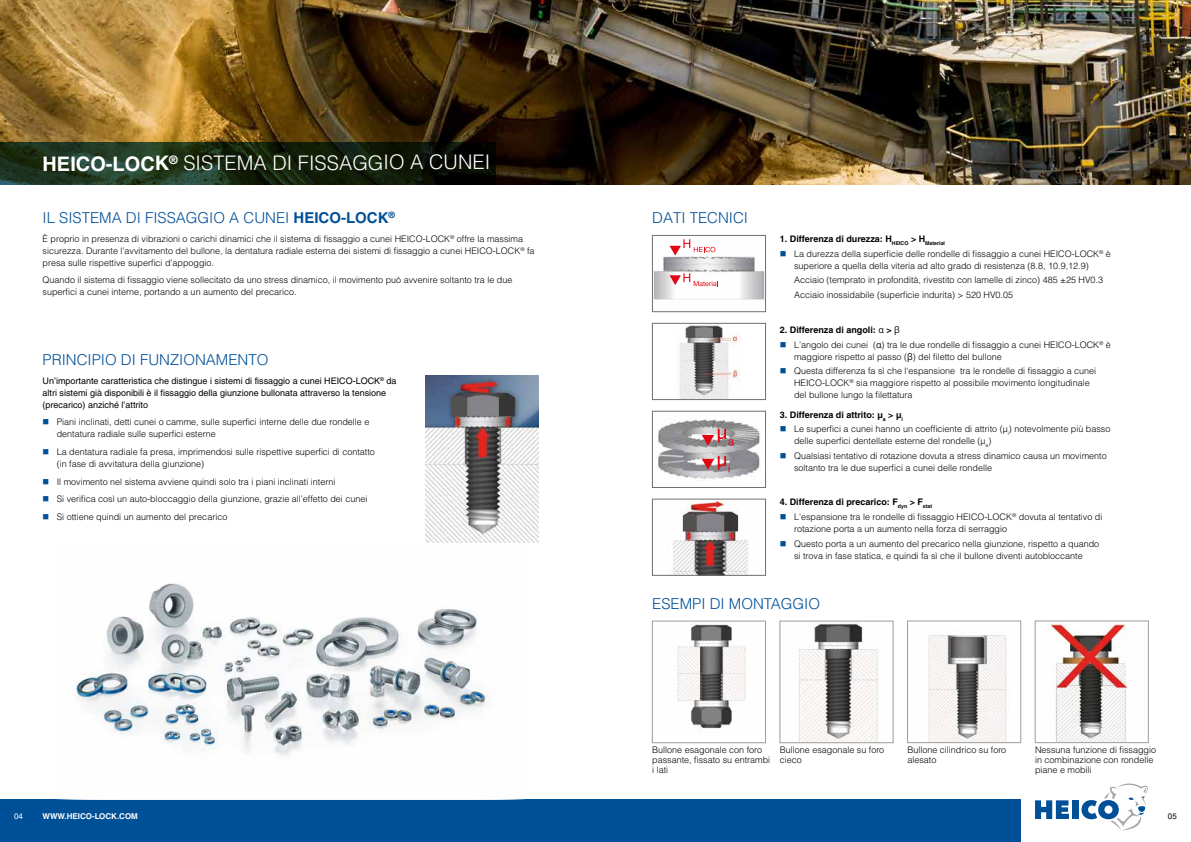
<style>
.page{position:relative;width:1191px;height:842px;background:#fff}
.page>*{position:absolute;margin:0;border:0;box-sizing:border-box;transform-origin:0 0}
.t1{font:300 20px "Helvetica LT Std";letter-spacing:-.005em;color:#fff}
.t2{font:300 15px "Helvetica LT Std";color:#005098}
.t3{font:300 9px/12px "Helvetica LT Std";color:#000}
.t4{font:9px/12px "Helvetica LT Std";color:#000}
.t5{font:700 9px "Helvetica LT Std";color:#000}
.t6{font:700 8px "Helvetica LT Std";color:#fff}
.t7{font:8px "Helvetica LT Std";color:#fff}
.t8{font:8px "Helvetica LT Std";color:#000}
.s1{font-weight:700}
.s2{color:#005098}
.s3{font-family:"Open Sans";font-weight:400}
</style>
<div class="page">
<img style="left:0;top:0;width:1191px;height:184px">
<div style="left:1072px;top:800px;width:6px;height:19px;background:#005098"></div>
<svg style="left:1035px;top:800px;width:34px;height:19px"></svg>
<svg style="left:1081px;top:783px;width:67px;height:48px"></svg>
<div style="left:595px;top:799px;width:425px;height:43px;background:#005098"></div>
<div style="left:0;top:799px;width:595px;height:43px;background:#005098"></div>
<svg style="left:0;top:142px;width:496px;height:42px;background:#172714"></svg>
<img style="left:928px;top:633px;width:80px;height:108px">
<div style="left:907px;top:621px;width:113px;height:122px;border:1px solid #9d9d9c"></div>
<img style="left:799px;top:623px;width:79px;height:118px">
<div style="left:780px;top:621px;width:113px;height:122px;border:1px solid #9d9d9c"></div>
<img style="left:1046px;top:623px;width:82px;height:118px">
<div style="left:1035px;top:621px;width:113px;height:122px;border:1px solid #9d9d9c"></div>
<img style="left:677px;top:623px;width:69px;height:107px">
<div style="left:652px;top:621px;width:113px;height:122px;border:1px solid #9d9d9c"></div>
<img style="left:654px;top:248px;width:109px;height:52px">
<svg style="left:669px;top:239px;width:46px;height:17px"></svg>
<svg style="left:669px;top:273px;width:49px;height:13px"></svg>
<div style="left:652px;top:235px;width:113px;height:77px;border:1px solid #706f6f"></div>
<img style="left:679px;top:325px;width:62px;height:73px">
<div style="left:652px;top:323px;width:113px;height:77px;border:1px solid #706f6f"></div>
<img style="left:658px;top:419px;width:102px;height:60px">
<svg style="left:701px;top:429px;width:33px;height:17px"></svg>
<svg style="left:701px;top:456px;width:28px;height:16px"></svg>
<div style="left:652px;top:411px;width:113px;height:77px;border:1px solid #706f6f"></div>
<img style="left:673px;top:501px;width:77px;height:72px">
<div style="left:652px;top:499px;width:113px;height:76px;border:1px solid #706f6f"></div>
<img style="left:425px;top:375px;width:114px;height:167px">
<img style="left:68px;top:583px;width:421px;height:173px">
<h1 class="t1" style="left:43px;top:150px;width:449px"><span class="s1">HEICO-LOCK</span><sup>®</sup> SISTEMA DI FISSAGGIO A CUNEI</h1>
<h2 class="t2" style="left:43px;top:209px;width:354px">IL SISTEMA DI FISSAGGIO A CUNEI <span class="s1">HEICO-LOCK</span><sup>®</sup></h2>
<p class="t3" style="left:43px;top:232px;width:493px">È proprio in presenza di vibrazioni o carichi dinamici che il sistema di fissaggio a cunei HEICO-LOCK<sup>®</sup> offre la massima sicurezza. Durante l’avvitamento del bullone, la dentatura radiale esterna dei sistemi di fissaggio a cunei HEICO-LOCK<sup>®</sup> fa presa sulle rispettive superfici d’appoggio.</p>
<p class="t3" style="left:43px;top:274px;width:471px">Quando il sistema di fissaggio viene sollecitato da uno stress dinamico, il movimento può avvenire soltanto tra le due superfici a cunei interne, portando a un aumento del precarico.</p>
<h2 class="t2" style="left:43px;top:350px;width:227px">PRINCIPIO DI FUNZIONAMENTO</h2>
<p class="t4" style="left:43px;top:374px;width:355px">Un’importante caratteristica che distingue i sistemi di fissaggio a cunei HEICO-LOCK<sup>®</sup> da altri sistemi già disponibili è il fissaggio della giunzione bullonata attraverso la tensione (precarico) anziché l’attrito</p>
<p class="t3" style="left:57px;top:416px;width:314px;text-indent:-14px"><span class="s2">■</span> Piani inclinati, detti cunei o camme, sulle superfici interne delle due rondelle e dentatura radiale sulle superfici esterne</p>
<p class="t3" style="left:57px;top:446px;width:320px;text-indent:-14px"><span class="s2">■</span> La dentatura radiale fa presa, imprimendosi sulle rispettive superfici di contatto (in fase di avvitatura della giunzione)</p>
<p class="t3" style="left:43px;top:475px;width:294px"><span class="s2">■</span> Il movimento nel sistema avviene quindi solo tra i piani inclinati interni</p>
<p class="t3" style="left:43px;top:493px;width:326px"><span class="s2">■</span> Si verifica così un auto-bloccaggio della giunzione, grazie all’effetto dei cunei</p>
<p class="t3" style="left:43px;top:511px;width:186px"><span class="s2">■</span> Si ottiene quindi un aumento del precarico</p>
<h2 class="t2" style="left:652px;top:209px;width:97px">DATI TECNICI</h2>
<p class="t5" style="left:780px;top:233px;width:167px">1. Differenza di durezza: H<sub>HEICO</sub> &gt; H<sub>Material</sub></p>
<p class="t3" style="left:794px;top:247px;width:318px;text-indent:-14px"><span class="s2">■</span> La durezza della superficie delle rondelle di fissaggio a cunei HEICO-LOCK<sup>®</sup> è superiore a quella della viteria ad alto grado di resistenza (8.8, 10.9,12.9)</p>
<p class="t3" style="left:794px;top:273px;width:311px;line-height:14.8px">Acciaio (temprato in profondità, rivestito con lamelle di zinco) 485 ±25 HV0.3<br>Acciaio inossidabile (superficie indurita) &gt; 520 HV0.05</p>
<p class="t5" style="left:780px;top:324px;width:121px">2. Differenza di angoli: <span class="s3">α</span> &gt; <span class="s3">β</span></p>
<p class="t3" style="left:794px;top:338px;width:318px;text-indent:-14px"><span class="s2">■</span> L’angolo dei cunei (<span class="s3">α</span>) tra le due rondelle di fissaggio a cunei HEICO-LOCK<sup>®</sup> è maggiore rispetto al passo (<span class="s3">β</span>) del filetto del bullone</p>
<p class="t3" style="left:794px;top:365px;width:304px;text-indent:-14px"><span class="s2">■</span> Questa differenza fa sì che l‘espansione tra le rondelle di fissaggio a cunei<br>HEICO-LOCK<sup>®</sup> sia maggiore rispetto al possibile movimento longitudinale del bullone lungo la filettatura</p>
<p class="t5" style="left:780px;top:409px;width:125px">3. Differenza di attrito: µ<sub>a</sub> &gt; µ<sub>i</sub></p>
<p class="t3" style="left:794px;top:423px;width:318px;text-indent:-14px"><span class="s2">■</span> Le superfici a cunei hanno un coefficiente di attrito (μ<sub>i</sub>) notevolmente più basso delle superfici dentellate esterne del rondelle (μ<sub>a</sub>)</p>
<p class="t3" style="left:794px;top:450px;width:314px;text-indent:-14px"><span class="s2">■</span> Qualsiasi tentativo di rotazione dovuta a stress dinamico causa un movimento soltanto tra le due superfici a cunei delle rondelle</p>
<p class="t5" style="left:780px;top:497px;width:154px">4. Differenza di precarico: F<sub>dyn</sub> &gt; F<sub>stat</sub></p>
<p class="t3" style="left:794px;top:511px;width:310px;text-indent:-14px"><span class="s2">■</span> L’espansione tra le rondelle di fissaggio HEICO-LOCK<sup>®</sup> dovuta al tentativo di rotazione porta a un aumento nella forza di serraggio</p>
<p class="t3" style="left:780px;top:538px;width:321px;text-align:center"><span class="s2">■</span> Questo porta a un aumento del precarico nella giunzione, rispetto a quando si trova in fase statica, e quindi fa sì che il bullone diventi autobloccante</p>
<h2 class="t2" style="left:652px;top:594px;width:169px">ESEMPI DI MONTAGGIO</h2>
<p class="t3" style="left:652px;top:744px;width:120px;line-height:10px">Bullone esagonale con foro passante, fissato su entrambi i lati</p>
<p class="t3" style="left:780px;top:744px;width:106px;line-height:10px">Bullone esagonale su foro cieco</p>
<p class="t3" style="left:907px;top:744px;width:100px;line-height:10px">Bullone cilindrico su foro alesato</p>
<p class="t3" style="left:1035px;top:744px;width:123px;line-height:10px">Nessuna funzione di fissaggio in combinazione con rondelle piane e mobili</p>
<p class="t6" style="left:43px;top:812px;width:97px">WWW.HEICO-LOCK.COM</p>
<p class="t7" style="left:14px;top:812px;width:10px">04</p>
<p class="t8" style="left:1167px;top:812px;width:10px">05</p>
</div>
